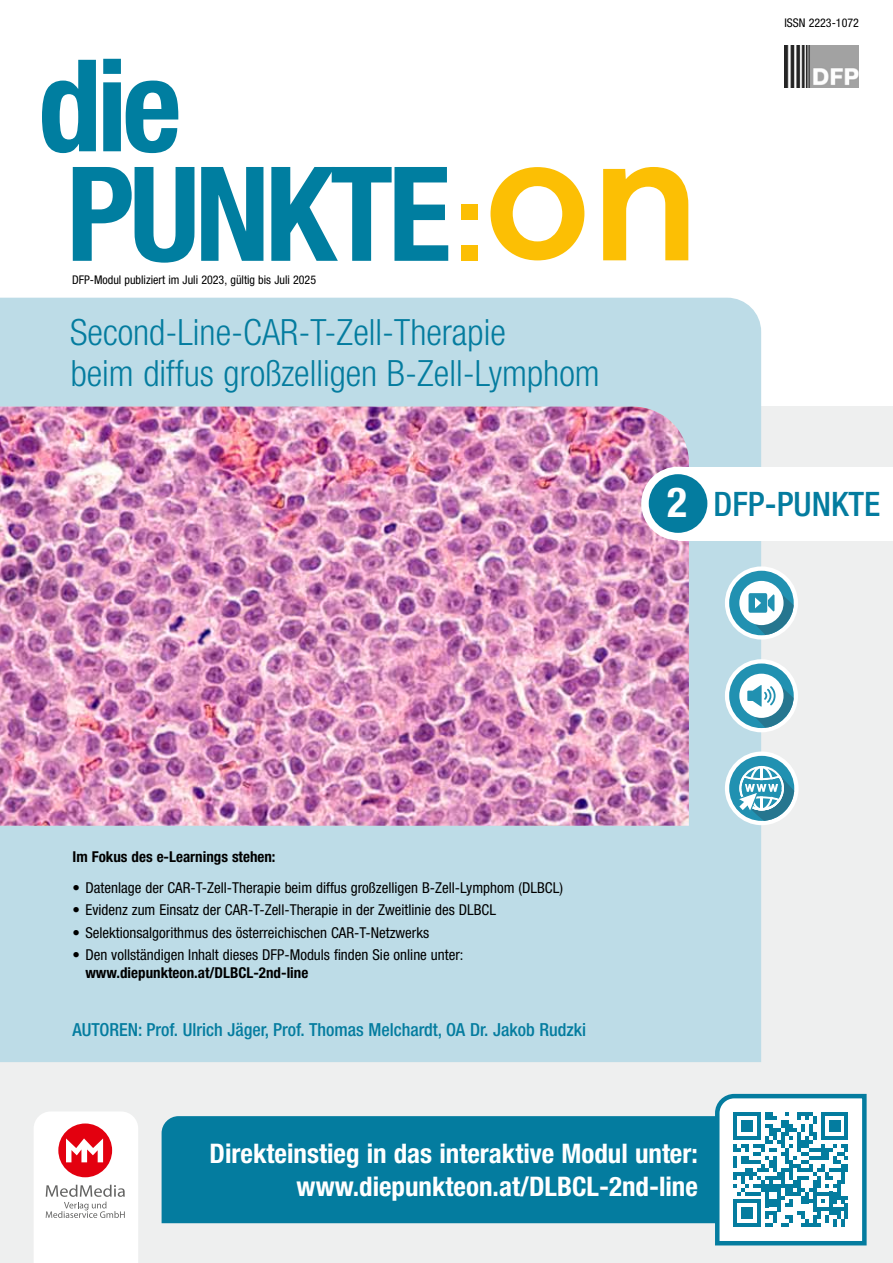
<style>
.page{position:relative;width:893px;height:1263px;background:#fff}
.page>*{position:absolute;margin:0;border:0;box-sizing:border-box;transform-origin:0 0}
.t1{font:300 condensed 36.3px/41.1px "Helvetica Neue LT Pro";color:#047c9f}
.t2{font:500 condensed 33.75px "Helvetica Neue LT Pro";color:#047c9f}
.t3{font:700 condensed 27px/32.4px "Helvetica Neue LT Pro";color:#fff;text-align:right}
.t4{font:500 condensed 18px "Helvetica Neue LT Pro";color:#047c9f}
.t5{font:condensed 15px "Helvetica Neue LT Pro";color:#000}
.t6{font:700 condensed 15px "Helvetica Neue LT Pro";color:#000}
.t7{font:condensed 12px "Helvetica Neue LT Pro";color:#000}
.s1{font-weight:700;font-size:41.55px;color:#fff}
</style>
<div class="page">
<div style="left:0;top:407px;width:893px;height:856px;background:#eeefef"></div>
<div style="left:0;top:298px;width:761px;height:764px;background:#bddce7"></div>
<svg style="left:271px;top:167px;width:177px;height:94px"></svg>
<svg style="left:201px;top:167px;width:62px;height:94px"></svg>
<svg style="left:73px;top:167px;width:121px;height:96px"></svg>
<svg style="left:42px;top:59px;width:136px;height:94px"></svg>
<div style="left:461px;top:205px;width:16px;height:15px;background:#fcbf04"></div>
<div style="left:461px;top:245px;width:16px;height:16px;background:#fcbf04"></div>
<svg style="left:491px;top:167px;width:93px;height:93px"></svg>
<svg style="left:603px;top:167px;width:85px;height:93px"></svg>
<svg style="left:725px;top:659px;width:73px;height:73px"></svg>
<img style="left:784px;top:46px;width:75px;height:41px">
<div style="left:162px;top:1116px;width:551px;height:107px;background:#047c9f"></div>
<svg style="left:725px;top:751px;width:73px;height:74px"></svg>
<svg style="left:34px;top:1112px;width:104px;height:151px;background:#f6dcde"></svg>
<svg style="left:713px;top:1093px;width:154px;height:153px;background:#98c9d7"></svg>
<img style="left:0;top:407px;width:689px;height:419px">
<svg style="left:702px;top:418px;width:189px;height:221px"></svg>
<div style="left:645px;top:470px;width:66px;height:67px;background:#047c9f;border-radius:50%"></div>
<div style="left:641px;top:467px;width:74px;height:73px;border:8px solid #fff;border-radius:50%"></div>
<p class="t7" style="left:784px;top:15px;width:76px">ISSN 2223-1072</p>
<p class="t7" style="left:72px;top:273px;width:246px">DFP-Modul publiziert im Juli 2023, gültig bis Juli 2025</p>
<h1 class="t1" style="left:70px;top:311px;width:531px">Second-Line-CAR-T-Zell-Therapie<br>beim diffus großzelligen B-Zell-Lymphom</h1>
<h2 class="t2" style="left:667px;top:483px;width:215px"><span class="s1">2</span> DFP-PUNKTE</h2>
<p class="t6" style="left:73px;top:848px;width:204px">Im Fokus des e-Learnings stehen:</p>
<p class="t5" style="left:73px;top:879px;width:492px">• Datenlage der CAR-T-Zell-Therapie beim diffus großzelligen B-Zell-Lymphom (DLBCL)</p>
<p class="t5" style="left:73px;top:901px;width:425px">• Evidenz zum Einsatz der CAR-T-Zell-Therapie in der Zweitlinie des DLBCL</p>
<p class="t5" style="left:73px;top:923px;width:358px">• Selektionsalgorithmus des österreichischen CAR-T-Netzwerks</p>
<p class="t5" style="left:73px;top:946px;width:392px">• Den vollständigen Inhalt dieses DFP-Moduls finden Sie online unter:</p>
<p class="t6" style="left:85px;top:963px;width:224px">www.diepunkteon.at/DLBCL-2nd-line</p>
<p class="t4" style="left:73px;top:1019px;width:515px">AUTOREN: Prof. Ulrich Jäger, Prof. Thomas Melchardt, OA Dr. Jakob Rudzki</p>
<h3 class="t3" style="left:210px;top:1137px;width:490px">Direkteinstieg in das interaktive Modul unter: www.diepunkteon.at/DLBCL-2nd-line</h3>
</div>
